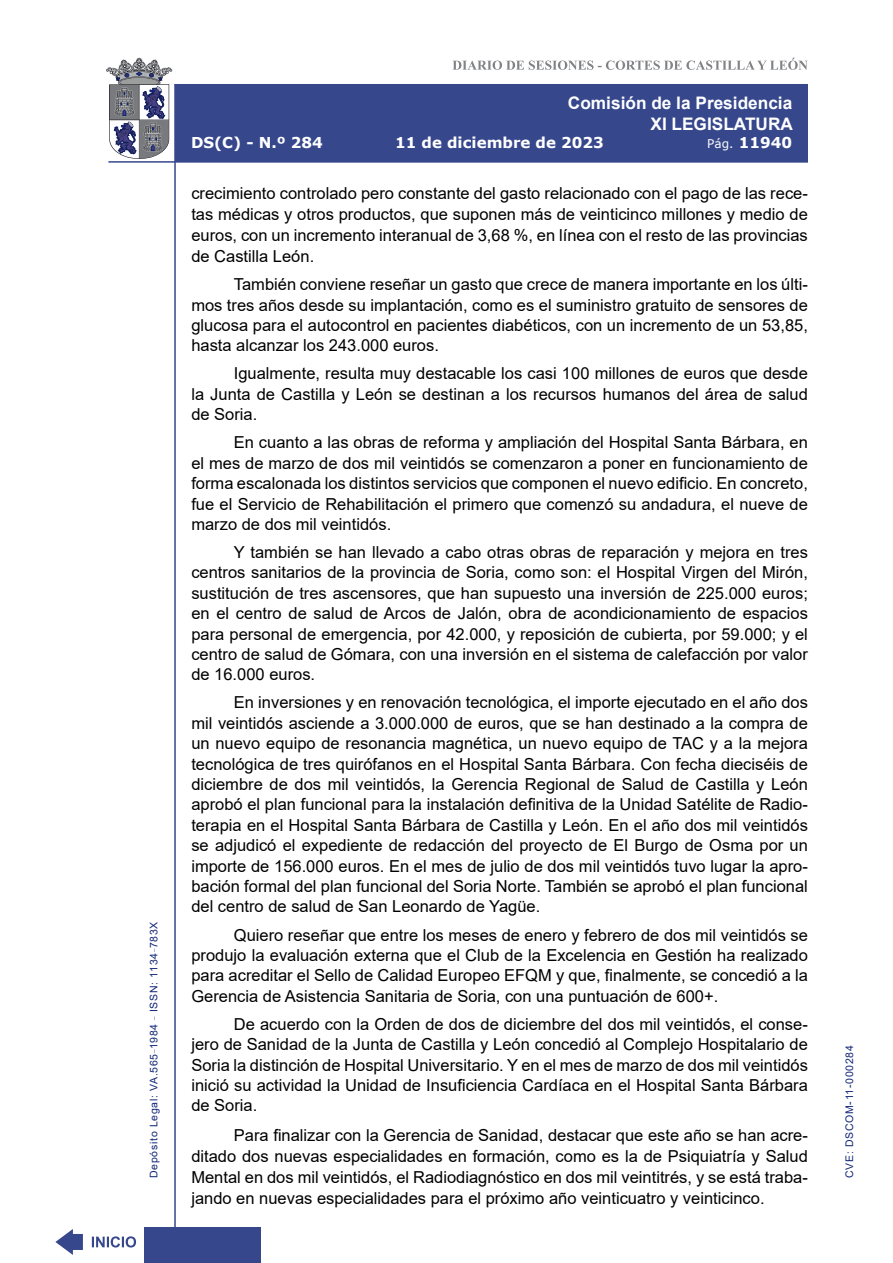
<style>
.page{position:relative;width:893px;height:1263px;background:#fff}
.page>*{position:absolute;margin:0;border:0;box-sizing:border-box;transform-origin:0 0}
.t1{font:700 17.25px/20.7px "Arial";color:#fff;text-align:right}
.t2{font:16.5px/20.4px "Arial";color:#000;text-align:justify}
.t3{font:700 15px "Verdana";color:#fff}
.t4{font:10.5px "Arial";letter-spacing:.065em;color:#122678}
.s1{font-weight:400;font-size:12px}
</style>
<div class="page">
<svg style="left:452px;top:58px;width:356px;height:12px"></svg>
<hr style="left:174px;top:84px;width:2px;height:1179px;background:#36478c">
<div style="left:144px;top:1227px;width:117px;height:36px;background:#36478c"></div>
<div style="left:175px;top:84px;width:633px;height:78px;background:#36478c"></div>
<hr style="left:108px;top:161px;width:700px;height:2px;background:#36478c">
<svg style="left:92px;top:1236px;width:44px;height:11px"></svg>
<svg style="left:55px;top:1229px;width:28px;height:26px"></svg>
<svg style="left:106px;top:58px;width:66px;height:101px"></svg>
<p class="t4" style="left:146px;top:1178px;width:258px;rotate:-90deg">Depósito Legal: VA.565<sup>_</sup>1984 <sup>_</sup> ISSN: 1134<sup>_</sup>783X</p>
<p class="t1" style="left:568px;top:93px;width:226px">Comisión de la Presidencia<br>XI LEGISLATURA</p>
<p class="t3" style="left:191px;top:132px;width:133px">DS(C) - N.º 284</p>
<p class="t3" style="left:395px;top:132px;width:210px">11 de diciembre de 2023</p>
<p class="t3" style="left:707px;top:132px;width:86px"><span class="s1">Pág.</span> 11940</p>
<p class="t2" style="left:191px;top:183px;width:618px;line-height:21px">crecimiento controlado pero constante del gasto relacionado con el pago de las rece&shy;tas médicas y otros productos, que suponen más de veinticinco millones y medio de euros, con un incremento interanual de 3,68 %, en línea con el resto de las provincias de Castilla León.</p>
<p class="t2" style="left:191px;top:274px;width:618px;text-indent:43px">También conviene reseñar un gasto que crece de manera importante en los últi&shy;mos tres años desde su implantación, como es el suministro gratuito de sensores de glucosa para el autocontrol en pacientes diabéticos, con un incremento de un 53,85, hasta alcanzar los 243.000 euros.</p>
<p class="t2" style="left:191px;top:363px;width:618px;text-indent:43px">Igualmente, resulta muy destacable los casi 100 millones de euros que desde la Junta de Castilla y León se destinan a los recursos humanos del área de salud de Soria.</p>
<p class="t2" style="left:191px;top:432px;width:618px;text-indent:43px">En cuanto a las obras de reforma y ampliación del Hospital Santa Bárbara, en el mes de marzo de dos mil veintidós se comenzaron a poner en funcionamiento de forma escalonada los distintos servicios que componen el nuevo edificio. En concreto, fue el Servicio de Rehabilitación el primero que comenzó su andadura, el nueve de marzo de dos mil veintidós.</p>
<p class="t2" style="left:191px;top:542px;width:618px;text-indent:43px">Y también se han llevado a cabo otras obras de reparación y mejora en tres centros sanitarios de la provincia de Soria, como son: el Hospital Virgen del Mirón, sustitución de tres ascensores, que han supuesto una inversión de 225.000 euros; en el centro de salud de Arcos de Jalón, obra de acondicionamiento de espacios para personal de emergencia, por 42.000, y reposición de cubierta, por 59.000; y el centro de salud de Gómara, con una inversión en el sistema de calefacción por valor de 16.000 euros.</p>
<p class="t2" style="left:191px;top:692px;width:618px;text-indent:43px">En inversiones y en renovación tecnológica, el importe ejecutado en el año dos mil veintidós asciende a 3.000.000 de euros, que se han destinado a la compra de un nuevo equipo de resonancia magnética, un nuevo equipo de TAC y a la mejora tecnológica de tres quirófanos en el Hospital Santa Bárbara. Con fecha dieciséis de diciembre de dos mil veintidós, la Gerencia Regional de Salud de Castilla y León aprobó el plan funcional para la instalación definitiva de la Unidad Satélite de Radio&shy;terapia en el Hospital Santa Bárbara de Castilla y León. En el año dos mil veintidós se adjudicó el expediente de redacción del proyecto de El Burgo de Osma por un importe de 156.000 euros. En el mes de julio de dos mil veintidós tuvo lugar la apro&shy;bación formal del plan funcional del Soria Norte. También se aprobó el plan funcional del centro de salud de San Leonardo de Yagüe.</p>
<p class="t2" style="left:191px;top:924px;width:618px;text-indent:43px">Quiero reseñar que entre los meses de enero y febrero de dos mil veintidós se produjo la evaluación externa que el Club de la Excelencia en Gestión ha realizado para acreditar el Sello de Calidad Europeo EFQM y que, finalmente, se concedió a la Gerencia de Asistencia Sanitaria de Soria, con una puntuación de 600+.</p>
<p class="t2" style="left:191px;top:1014px;width:618px;text-indent:43px">De acuerdo con la Orden de dos de diciembre del dos mil veintidós, el conse&shy;jero de Sanidad de la Junta de Castilla y León concedió al Complejo Hospitalario de Soria la distinción de Hospital Universitario. Y en el mes de marzo de dos mil veintidós inició su actividad la Unidad de Insuficiencia Cardíaca en el Hospital Santa Bárbara de Soria.</p>
<p class="t2" style="left:191px;top:1124px;width:618px;line-height:21px;text-indent:43px">Para finalizar con la Gerencia de Sanidad, destacar que este año se han acre&shy;ditado dos nuevas especialidades en formación, como es la de Psiquiatría y Salud Mental en dos mil veintidós, el Radiodiagnóstico en dos mil veintitrés, y se está traba&shy;jando en nuevas especialidades para el próximo año veinticuatro y veinticinco.</p>
<p class="t4" style="left:842px;top:1178px;width:134px;rotate:-90deg">CVE: DSCOM-11-000284</p>
</div>
